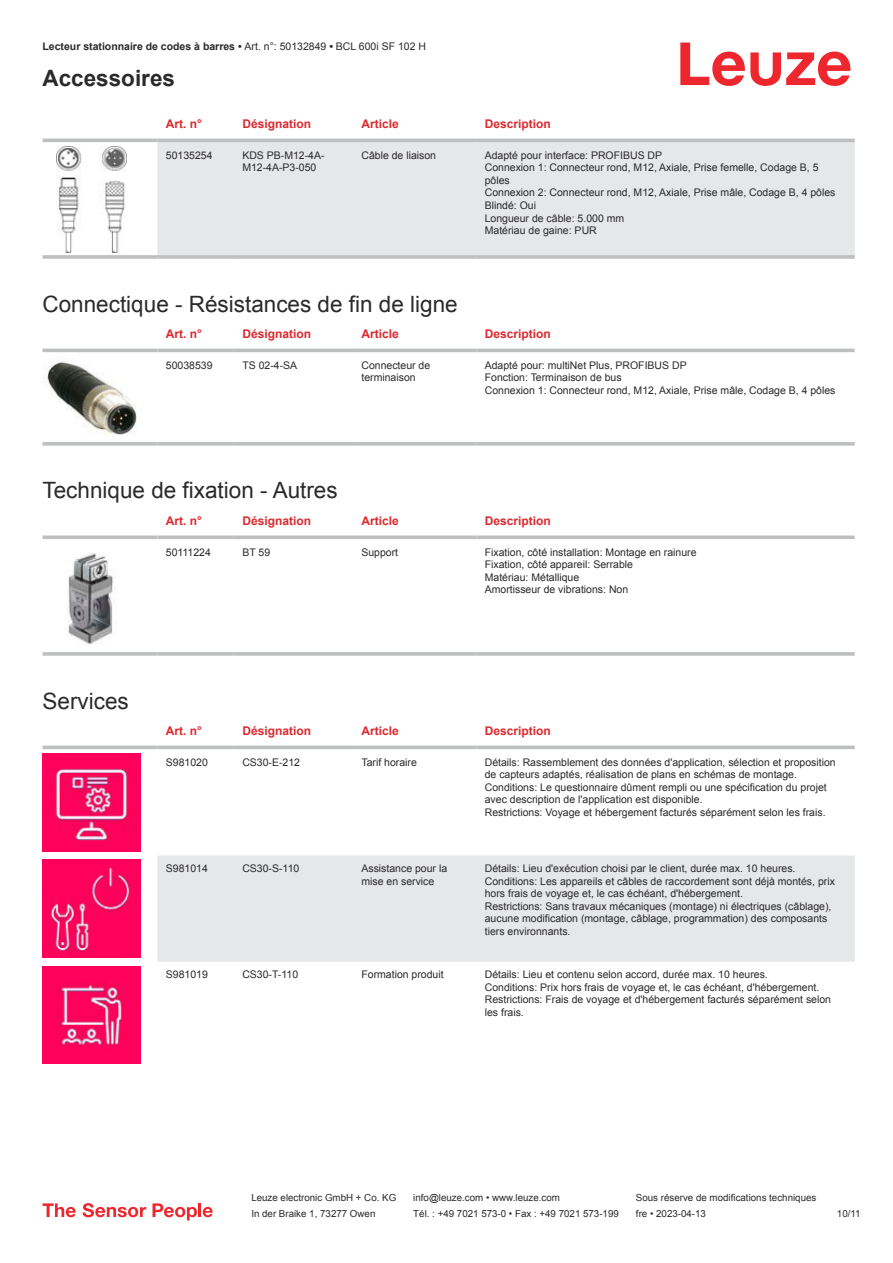
<style>
.page{position:relative;width:893px;height:1263px;background:#fff}
.page>*{position:absolute;margin:0;border:0;box-sizing:border-box;transform-origin:0 0}
.t1{font:22.5px "Arial";color:#2b292a}
.t2{font:700 22.5px "Arial";color:#2b292a}
.t3{font:700 12px "Arial";color:#db2a30}
.t4{font:10.5px/12.6px "Arial";color:#2b292a}
.t5{font:700 10.5px "Arial";color:#2b292a}
.t6{font:9.75px "Arial";color:#2b292a}
.s1{font-weight:400}
</style>
<div class="page">
<svg style="left:680px;top:43px;width:170px;height:43px"></svg>
<svg style="left:43px;top:138px;width:812px;height:27px"></svg>
<div style="left:157px;top:142px;width:698px;height:113px;background:#e6e7e9"></div>
<hr style="left:43px;top:139px;width:114px;height:3px;background:#bdbfc1">
<hr style="left:157px;top:139px;width:77px;height:3px;background:#bdbfc1">
<hr style="left:234px;top:139px;width:119px;height:3px;background:#bdbfc1">
<hr style="left:353px;top:139px;width:123px;height:3px;background:#bdbfc1">
<hr style="left:476px;top:139px;width:379px;height:3px;background:#bdbfc1">
<svg style="left:43px;top:255px;width:114px;height:4px"></svg>
<hr style="left:157px;top:255px;width:77px;height:4px;background:#bdbfc1">
<svg style="left:234px;top:255px;width:119px;height:4px"></svg>
<svg style="left:353px;top:255px;width:123px;height:4px"></svg>
<hr style="left:476px;top:255px;width:379px;height:4px;background:#bdbfc1">
<img style="left:56px;top:146px;width:70px;height:107px">
<svg style="left:43px;top:348px;width:812px;height:5px;fill:#efeff0"></svg>
<hr style="left:43px;top:349px;width:114px;height:3px;background:#bdbfc1">
<hr style="left:157px;top:349px;width:77px;height:3px;background:#bdbfc1">
<hr style="left:234px;top:349px;width:119px;height:3px;background:#bdbfc1">
<hr style="left:353px;top:349px;width:123px;height:3px;background:#bdbfc1">
<hr style="left:476px;top:349px;width:379px;height:3px;background:#bdbfc1">
<svg style="left:43px;top:442px;width:114px;height:4px"></svg>
<svg style="left:157px;top:442px;width:77px;height:4px"></svg>
<svg style="left:234px;top:442px;width:119px;height:4px"></svg>
<svg style="left:353px;top:442px;width:123px;height:4px"></svg>
<svg style="left:476px;top:442px;width:379px;height:4px;background:#c3c5c7"></svg>
<img style="left:44px;top:356px;width:93px;height:79px">
<svg style="left:43px;top:535px;width:114px;height:4px"></svg>
<svg style="left:157px;top:535px;width:77px;height:4px"></svg>
<svg style="left:234px;top:535px;width:119px;height:4px"></svg>
<svg style="left:353px;top:535px;width:123px;height:4px"></svg>
<svg style="left:476px;top:535px;width:379px;height:4px;background:#c5c7c8"></svg>
<svg style="left:43px;top:652px;width:114px;height:4px"></svg>
<svg style="left:157px;top:652px;width:77px;height:4px"></svg>
<svg style="left:234px;top:652px;width:119px;height:4px"></svg>
<svg style="left:353px;top:652px;width:123px;height:4px"></svg>
<svg style="left:476px;top:652px;width:379px;height:4px;background:#c3c5c7"></svg>
<img style="left:68px;top:553px;width:45px;height:91px">
<svg style="left:43px;top:749px;width:811px;height:315px"></svg>
<div style="left:157px;top:855px;width:698px;height:107px;background:#e6e7e9"></div>
<svg style="left:43px;top:745px;width:114px;height:4px"></svg>
<svg style="left:157px;top:745px;width:77px;height:4px"></svg>
<svg style="left:234px;top:745px;width:119px;height:4px"></svg>
<svg style="left:353px;top:745px;width:123px;height:4px"></svg>
<svg style="left:476px;top:745px;width:379px;height:4px;background:#c6c8c9"></svg>
<img style="left:43px;top:753px;width:97px;height:98px">
<img style="left:43px;top:860px;width:97px;height:97px">
<img style="left:43px;top:966px;width:97px;height:98px">
<svg style="left:43px;top:1203px;width:33px;height:14px"></svg>
<svg style="left:83px;top:1203px;width:63px;height:14px"></svg>
<svg style="left:153px;top:1203px;width:44px;height:17px"></svg>
<hr style="left:198px;top:1203px;width:3px;height:14px;background:#ed272d">
<svg style="left:203px;top:1207px;width:10px;height:10px"></svg>
<p class="t5" style="left:43px;top:43px;width:385px">Lecteur stationnaire de codes à barres • <span class="s1">Art. n°: 50132849</span> • <span class="s1">BCL 600i SF 102 H</span></p>
<h1 class="t2" style="left:43px;top:70px;width:134px">Accessoires</h1>
<p class="t3" style="left:166px;top:119px;width:38px">Art. n°</p>
<p class="t3" style="left:242px;top:119px;width:70px">Désignation</p>
<p class="t3" style="left:361px;top:119px;width:39px">Article</p>
<p class="t3" style="left:485px;top:119px;width:68px">Description</p>
<p class="t4" style="left:166px;top:150px;width:48px">50135254</p>
<p class="t4" style="left:242px;top:150px;width:84px">KDS PB-M12-4A-<br>M12-4A-P3-050</p>
<p class="t4" style="left:361px;top:150px;width:76px">Câble de liaison</p>
<p class="t4" style="left:485px;top:150px;width:352px">Adapté pour interface: PROFIBUS DP<br>Connexion 1: Connecteur rond, M12, Axiale, Prise femelle, Codage B, 5 pôles<br>Connexion 2: Connecteur rond, M12, Axiale, Prise mâle, Codage B, 4 pôles Blindé: Oui<br>Longueur de câble: 5.000 mm<br>Matériau de gaine: PUR</p>
<h1 class="t1" style="left:43px;top:295px;width:417px">Connectique - Résistances de fin de ligne</h1>
<p class="t3" style="left:166px;top:329px;width:38px">Art. n°</p>
<p class="t3" style="left:242px;top:329px;width:70px">Désignation</p>
<p class="t3" style="left:361px;top:329px;width:39px">Article</p>
<p class="t3" style="left:485px;top:329px;width:68px">Description</p>
<p class="t4" style="left:166px;top:360px;width:48px">50038539</p>
<p class="t4" style="left:242px;top:360px;width:56px">TS 02-4-SA</p>
<p class="t4" style="left:361px;top:360px;width:70px">Connecteur de terminaison</p>
<p class="t4" style="left:485px;top:360px;width:352px">Adapté pour: multiNet Plus, PROFIBUS DP<br>Fonction: Terminaison de bus<br>Connexion 1: Connecteur rond, M12, Axiale, Prise mâle, Codage B, 4 pôles</p>
<h1 class="t1" style="left:43px;top:482px;width:297px">Technique de fixation - Autres</h1>
<p class="t3" style="left:166px;top:516px;width:38px">Art. n°</p>
<p class="t3" style="left:242px;top:516px;width:70px">Désignation</p>
<p class="t3" style="left:361px;top:516px;width:39px">Article</p>
<p class="t3" style="left:485px;top:516px;width:68px">Description</p>
<p class="t4" style="left:166px;top:546px;width:47px">50111224</p>
<p class="t4" style="left:242px;top:546px;width:29px">BT 59</p>
<p class="t4" style="left:361px;top:546px;width:38px">Support</p>
<p class="t4" style="left:485px;top:546px;width:213px">Fixation, côté installation: Montage en rainure Fixation, côté appareil: Serrable<br>Matériau: Métallique<br>Amortisseur de vibrations: Non</p>
<h1 class="t1" style="left:43px;top:692px;width:88px">Services</h1>
<p class="t3" style="left:166px;top:726px;width:38px">Art. n°</p>
<p class="t3" style="left:242px;top:726px;width:70px">Désignation</p>
<p class="t3" style="left:361px;top:726px;width:39px">Article</p>
<p class="t3" style="left:485px;top:726px;width:68px">Description</p>
<p class="t4" style="left:166px;top:756px;width:44px">S981020</p>
<p class="t4" style="left:242px;top:756px;width:59px">CS30-E-212</p>
<p class="t4" style="left:361px;top:756px;width:57px">Tarif horaire</p>
<p class="t4" style="left:485px;top:756px;width:352px">Détails: Rassemblement des données d'application, sélection et proposition de capteurs adaptés, réalisation de plans en schémas de montage.<br>Conditions: Le questionnaire dûment rempli ou une spécification du projet avec description de l'application est disponible.<br>Restrictions: Voyage et hébergement facturés séparément selon les frais.</p>
<p class="t4" style="left:166px;top:863px;width:44px">S981014</p>
<p class="t4" style="left:242px;top:863px;width:58px">CS30-S-110</p>
<p class="t4" style="left:361px;top:863px;width:87px">Assistance pour la mise en service</p>
<p class="t4" style="left:485px;top:863px;width:352px">Détails: Lieu d'exécution choisi par le client, durée max. 10 heures.<br>Conditions: Les appareils et câbles de raccordement sont déjà montés, prix hors frais de voyage et, le cas échéant, d'hébergement.<br>Restrictions: Sans travaux mécaniques (montage) ni électriques (câblage), aucune modification (montage, câblage, programmation) des composants tiers environnants.</p>
<p class="t4" style="left:166px;top:969px;width:44px">S981019</p>
<p class="t4" style="left:242px;top:969px;width:57px">CS30-T-110</p>
<p class="t4" style="left:361px;top:969px;width:84px">Formation produit</p>
<p class="t4" style="left:485px;top:969px;width:348px">Détails: Lieu et contenu selon accord, durée max. 10 heures.<br>Conditions: Prix hors frais de voyage et, le cas échéant, d'hébergement.<br>Restrictions: Frais de voyage et d'hébergement facturés séparément selon les frais.</p>
<p class="t6" style="left:251px;top:1194px;width:146px">Leuze electronic GmbH + Co. KG</p>
<p class="t6" style="left:413px;top:1194px;width:148px">info@leuze.com • www.leuze.com</p>
<p class="t6" style="left:636px;top:1194px;width:182px">Sous réserve de modifications techniques</p>
<p class="t6" style="left:251px;top:1210px;width:126px">In der Braike 1, 73277 Owen</p>
<p class="t6" style="left:413px;top:1210px;width:207px">Tél. : +49 7021 573-0 • Fax : +49 7021 573-199</p>
<p class="t6" style="left:636px;top:1210px;width:72px">fre • 2023-04-13</p>
<p class="t6" style="left:837px;top:1210px;width:25px">10 /11</p>
</div>
